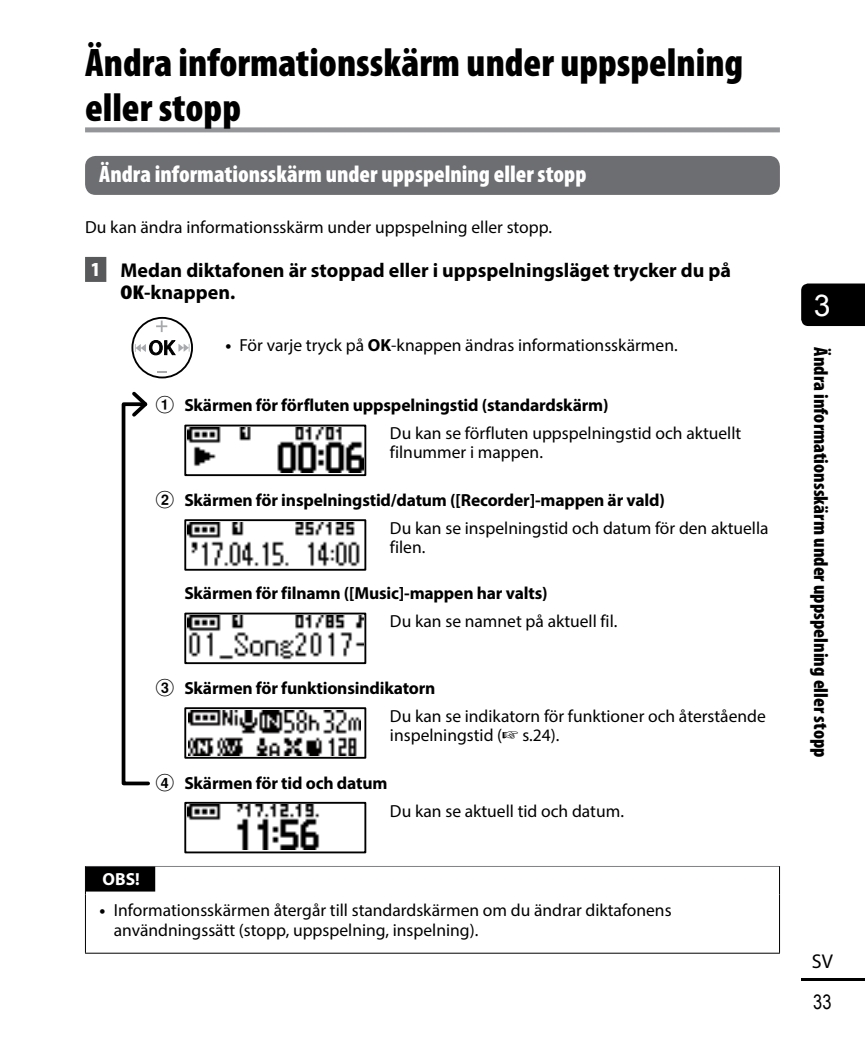
<style>
.page{position:relative;width:865px;height:1049px;background:#fff}
.page>*{position:absolute;margin:0;border:0;box-sizing:border-box;transform-origin:0 0}
.t1{font:900 condensed 40px/45px "Myriad Pro";color:#000}
.t2{font:30px "Arial";color:#fff}
.t3{font:900 condensed 23.75px "Myriad Pro";color:#fff}
.t4{font:700 20px/22.5px "Myriad Pro";color:#000}
.t5{font:900 condensed 20px "Myriad Pro";color:#000}
.t6{font:20px "Arial Narrow";color:#000}
.t7{font:20px "Myriad Pro";color:#000}
.t8{font:17.5px/27.8px "Myriad Pro";color:#000}
.t9{font:700 17.5px/27.8px "Myriad Pro";letter-spacing:-.01em;color:#000}
.t10{font:700 17.5px "Myriad Pro";color:#fff}
.s1{font-weight:900;font-stretch:condensed;color:#fff}
.s2{font-weight:900;font-stretch:condensed}
.s3{font-weight:700}
.s4{font-family:"Circl Posi A2";font-weight:400}
.s5{font-weight:400}
.s6{font-family:"Circl Posi A2"}
</style>
<div class="page">
<div style="left:801px;top:283px;width:64px;height:43px;background:#000"></div>
<hr style="left:801px;top:978px;width:64px;height:3px;background:#000">
<div style="left:85px;top:257px;width:21px;height:25px;background:#58595b"></div>
<div style="left:85px;top:156px;width:695px;height:39px;background:#6d6e71;border-radius:11px"></div>
<div style="left:131px;top:317px;width:62px;height:61px;border:2px solid #000;border-radius:50%"></div>
<svg style="left:156px;top:320px;width:11px;height:12px"></svg>
<svg style="left:157px;top:371px;width:10px;height:2px"></svg>
<svg style="left:135px;top:340px;width:54px;height:15px"></svg>
<div style="left:184px;top:425px;width:182px;height:51px;border:2px solid #000"></div>
<img style="left:188px;top:428px;width:175px;height:45px">
<div style="left:184px;top:519px;width:182px;height:52px;border:2px solid #000"></div>
<img style="left:188px;top:522px;width:172px;height:45px">
<div style="left:184px;top:613px;width:182px;height:51px;border:2px solid #000"></div>
<img style="left:188px;top:616px;width:175px;height:44px">
<div style="left:184px;top:707px;width:182px;height:52px;border:2px solid #000"></div>
<img style="left:188px;top:711px;width:172px;height:44px">
<div style="left:184px;top:802px;width:182px;height:51px;border:2px solid #000"></div>
<img style="left:188px;top:805px;width:132px;height:45px">
<svg style="left:85px;top:866px;width:1px;height:28px"></svg>
<svg style="left:779px;top:866px;width:1px;height:28px"></svg>
<hr style="left:85px;top:894px;width:1px;height:59px;background:#000">
<hr style="left:779px;top:894px;width:1px;height:59px;background:#000">
<hr style="left:85px;top:953px;width:695px;height:1px;background:#000">
<hr style="left:86px;top:866px;width:693px;height:1px;background:#808285">
<div style="left:86px;top:866px;width:69px;height:25px;background:#000"></div>
<div style="left:85px;top:127px;width:695px;height:5px;background:#939598"></div>
<svg style="left:121px;top:391px;width:29px;height:395px"></svg>
<h1 class="t1" style="left:85px;top:39px;width:659px">Ändra informationsskärm under uppspelning eller stopp</h1>
<h3 class="t3" style="left:99px;top:159px;width:489px">Ändra informationsskärm under uppspelning eller stopp</h3>
<p class="t8" style="left:85px;top:213px;width:468px">Du kan ändra informationsskärm under uppspelning eller stopp.</p>
<p class="t4" style="left:120px;top:258px;width:612px;text-indent:-29px"><span class="s1">1</span> Medan diktafonen är stoppad eller i uppspelningsläget trycker du på<br><span class="s2">OK</span>-knappen.</p>
<p class="t8" style="left:225px;top:331px;width:454px"><span class="s3">•</span> För varje tryck på <span class="s3">OK</span>-knappen ändras informationsskärmen.</p>
<p class="t9" style="left:390px;top:391px;width:353px;text-indent:-234px"><span class="s4">1</span> Skärmen för förfluten uppspelningstid (standardskärm)<br><span class="s5">Du kan se förfluten uppspelningstid och aktuellt</span></p>
<p class="t8" style="left:390px;top:438px;width:154px">filnummer i mappen.</p>
<p class="t9" style="left:390px;top:486px;width:380px;text-indent:-234px"><span class="s4">2</span> Skärmen för inspelningstid/datum ([Recorder]-mappen är vald)<br><span class="s5">Du kan se inspelningstid och datum för den aktuella</span></p>
<p class="t8" style="left:390px;top:533px;width:37px">filen.</p>
<p class="t9" style="left:184px;top:579px;width:365px">Skärmen för filnamn ([Music]-mappen har valts)</p>
<p class="t8" style="left:390px;top:607px;width:229px">Du kan se namnet på aktuell fil.</p>
<p class="t8" style="left:390px;top:674px;width:377px;text-indent:-234px"><span class="s6">3</span> <span class="s3">Skärmen för funktionsindikatorn<br></span>Du kan se indikatorn för funktioner och återstående</p>
<p class="t8" style="left:390px;top:720px;width:171px">inspelningstid (☞ s.24).</p>
<p class="t9" style="left:156px;top:768px;width:233px"><span class="s4">4</span> Skärmen för tid och datum</p>
<p class="t8" style="left:390px;top:796px;width:235px">Du kan se aktuell tid och datum.</p>
<p class="t10" style="left:103px;top:868px;width:39px">OBS!</p>
<p class="t8" style="left:114px;top:900px;width:559px;line-height:20px;text-indent:-14px"><span class="s3">•</span> Informationsskärmen återgår till standardskärmen om du ändrar diktafonens användningssätt (stopp, uppspelning, inspelning).</p>
<h2 class="t2" style="left:814px;top:286px;width:18px">3</h2>
<p class="t5" style="left:833px;top:347px;width:412px;rotate:90deg">Ändra informationsskärm under uppspelning eller stopp</p>
<p class="t7" style="left:812px;top:948px;width:23px">SV</p>
<p class="t6" style="left:813px;top:988px;width:20px">33</p>
</div>
